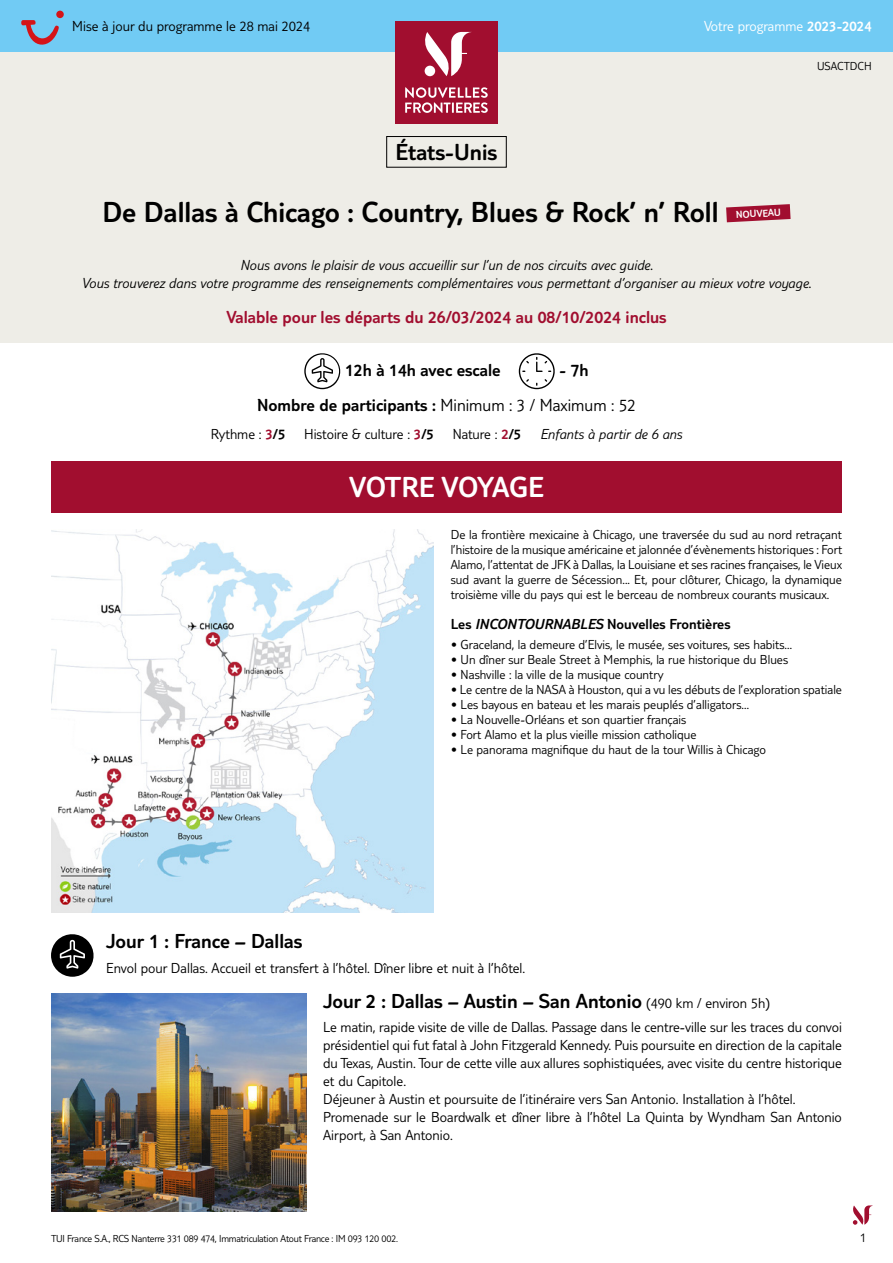
<style>
.page{position:relative;width:893px;height:1263px;background:#fff}
.page>*{position:absolute;margin:0;border:0;box-sizing:border-box;transform-origin:0 0}
.t1{font:300 30px "TUI Type";color:#000}
.t2{font:300 30px "TUI Type";letter-spacing:-.015em;color:#fff}
.t3{font:300 24px "TUI Type";color:#000}
.t4{font:300 21px "TUI Type";color:#000}
.t5{font:300 18px/34.3px "TUI Type";color:#000}
.t6{font:300 18px "TUI Type";color:#a10e2f}
.t7{font:300 15px/18px "TUI Type";color:#000}
.t8{font:italic 300 15px/18px "TUI Type";color:#000;text-align:center}
.t9{font:300 15px "TUI Type";color:#000}
.t10{font:300 15px "TUI Type";color:#fff}
.t11{font:300 13.5px/15px "TUI Type";color:#000;text-align:justify}
.t12{font:300 12px "TUI Type";color:#000}
.t13{font:300 10.5px "TUI Type";letter-spacing:-.02em;color:#000}
.t14{font:300 10.5px "TUI Type";color:#fff}
.s1{font-style:inherit}
.s2{color:#a10e2f}
.s3{font-style:normal}
.s4{font-style:normal;color:#a10e2f}
.s5{font-style:italic}
.s6{font-size:15px}
</style>
<div class="page">
<svg style="left:853px;top:1205px;width:20px;height:20px"></svg>
<div style="left:0;top:0;width:893px;height:342px;background:#eeede7"></div>
<div style="left:0;top:0;width:893px;height:51px;background:#71cbf4"></div>
<div style="left:395px;top:21px;width:102px;height:102px;background:#a10e2f"></div>
<svg style="left:405px;top:87px;width:83px;height:26px"></svg>
<svg style="left:424px;top:32px;width:47px;height:44px"></svg>
<svg style="left:304px;top:353px;width:37px;height:36px"></svg>
<svg style="left:519px;top:353px;width:36px;height:36px"></svg>
<svg style="left:726px;top:204px;width:65px;height:18px"></svg>
<div style="left:386px;top:136px;width:121px;height:32px;border:1px solid #000"></div>
<div style="left:51px;top:461px;width:791px;height:51px;background:#a10e2f"></div>
<img style="left:51px;top:529px;width:383px;height:383px">
<svg style="left:51px;top:934px;width:43px;height:43px"></svg>
<img style="left:51px;top:993px;width:255px;height:219px">
<svg style="left:21px;top:20px;width:38px;height:25px"></svg>
<div style="left:56px;top:11px;width:8px;height:7px;background:#d51317;border-radius:50%"></div>
<p class="t7" style="left:72px;top:17px;width:240px">Mise à jour du programme le 28 mai 2024</p>
<h2 class="t3" style="left:396px;top:138px;width:103px">États-Unis</h2>
<p class="t10" style="left:704px;top:18px;width:169px">Votre programme <span class="s1">2023-2024</span></p>
<p class="t12" style="left:817px;top:59px;width:56px">USACTDCH</p>
<h1 class="t1" style="left:102px;top:195px;width:618px">De Dallas à Chicago : Country, Blues &amp; Rock’ n’ Roll</h1>
<p class="t14" style="left:735px;top:208px;width:47px;rotate:-3deg">NOUVEAU</p>
<p class="t8" style="left:82px;top:255px;width:731px">Nous avons le plaisir de vous accueillir sur l’un de nos circuits avec guide.<br>Vous trouverez dans votre programme des renseignements complémentaires vous permettant d’organiser au mieux votre voyage.</p>
<h3 class="t6" style="left:226px;top:306px;width:442px">Valable pour les départs du 26/03/2024 au 08/10/2024 inclus</h3>
<h3 class="t5" style="left:257px;top:353px;width:380px;text-indent:302px">- 7h<br>Nombre de participants : <span class="s1">Minimum : 3 / Maximum : 52</span></h3>
<p class="t7" style="left:211px;top:425px;width:76px">Rythme : <span class="s2">3</span><span class="s1">/5</span></p>
<p class="t7" style="left:304px;top:425px;width:131px">Histoire &amp; culture : <span class="s2">3</span><span class="s1">/5</span></p>
<p class="t8" style="left:453px;top:425px;width:231px"><span class="s3">Nature :</span> <span class="s4">2</span><span class="s3">/5</span> Enfants à partir de 6 ans</p>
<h3 class="t5" style="left:345px;top:353px;width:157px">12h à 14h avec escale</h3>
<h1 class="t2" style="left:349px;top:470px;width:196px">VOTRE VOYAGE</h1>
<p class="t11" style="left:451px;top:526px;width:393px">De la frontière mexicaine à Chicago, une traversée du sud au nord retraçant l’histoire de la musique américaine et jalonnée d’évènements historiques : Fort Alamo, l’attentat de JFK à Dallas, la Louisiane et ses racines françaises, le Vieux sud avant la guerre de Sécession... Et, pour clôturer, Chicago, la dynamique troisième ville du pays qui est le berceau de nombreux courants musicaux.</p>
<p class="t9" style="left:451px;top:616px;width:281px">Les <span class="s5">INCONTOURNABLES</span> Nouvelles Frontières</p>
<p class="t11" style="left:451px;top:636px;width:343px">• Graceland, la demeure d’Elvis, le musée, ses voitures, ses habits…</p>
<p class="t11" style="left:451px;top:651px;width:339px">• Un dîner sur Beale Street à Memphis, la rue historique du Blues</p>
<p class="t11" style="left:451px;top:666px;width:214px">• Nashville : la ville de la musique country</p>
<p class="t11" style="left:451px;top:681px;width:393px">• Le centre de la NASA à Houston, qui a vu les débuts de l’exploration spatiale</p>
<p class="t11" style="left:451px;top:696px;width:300px">• Les bayous en bateau et les marais peuplés d’alligators…</p>
<p class="t11" style="left:451px;top:711px;width:237px">• La Nouvelle-Orléans et son quartier français</p>
<p class="t11" style="left:451px;top:726px;width:247px">• Fort Alamo et la plus vieille mission catholique</p>
<p class="t11" style="left:451px;top:741px;width:317px">• Le panorama magnifique du haut de la tour Willis à Chicago</p>
<h3 class="t4" style="left:106px;top:929px;width:198px">Jour 1 : France – Dallas</h3>
<p class="t7" style="left:106px;top:959px;width:420px">Envol pour Dallas. Accueil et transfert à l’hôtel. Dîner libre et nuit à l’hôtel.</p>
<h3 class="t4" style="left:323px;top:988px;width:448px">Jour 2 : Dallas – Austin – San Antonio <span class="s6">(490 km / environ 5h)</span></h3>
<p class="t7" style="left:323px;top:1018px;width:520px">Le matin, rapide visite de ville de Dallas. Passage dans le centre-ville sur les traces du convoi présidentiel qui fut fatal à John Fitzgerald Kennedy. Puis poursuite en direction de la capitale du Texas, Austin. Tour de cette ville aux allures sophistiquées, avec visite du centre historique et du Capitole.<br>Déjeuner à Austin et poursuite de l’itinéraire vers San Antonio. Installation à l’hôtel.<br>Promenade sur le Boardwalk et dîner libre à l’hôtel La Quinta by Wyndham San Antonio Airport, à San Antonio.</p>
<p class="t13" style="left:51px;top:1232px;width:349px">TUI France S.A., RCS Nanterre 331 089 474, Immatriculation Atout France : IM 093 120 002.</p>
<p class="t11" style="left:860px;top:1229px;width:8px">1</p>
</div>
